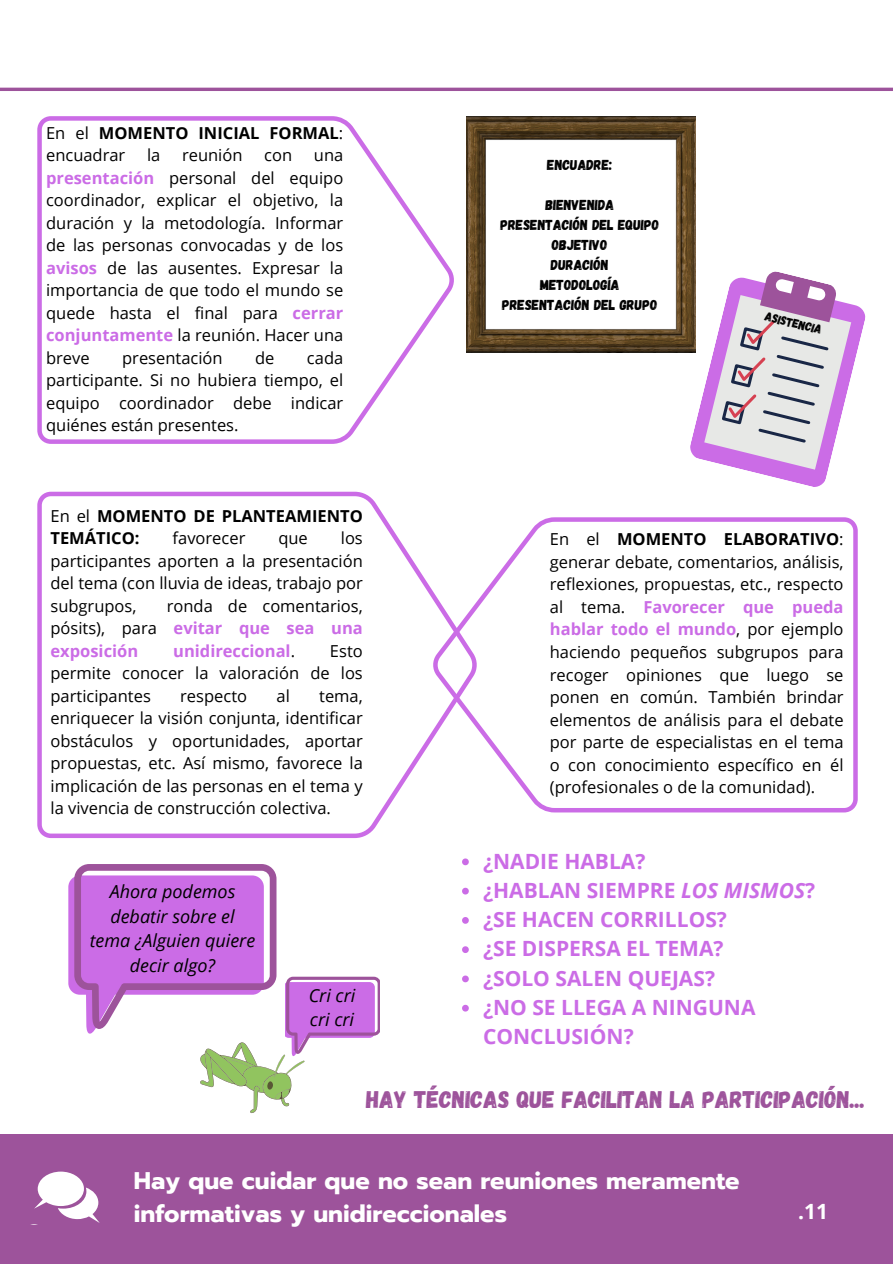
<style>
.page{position:relative;width:893px;height:1264px;background:#fff}
.page>*{position:absolute;margin:0;border:0;box-sizing:border-box;transform-origin:0 0}
.t1{font:700 24px/32.7px "Prompt";color:#fff}
.t2{font:24px "Gagalin";color:#9d539b}
.t3{font:700 21px/29.2px "Open Sans";color:#cb6ce6}
.t4{font:700 21px "Open Sans";color:#fff}
.t5{font:italic 18px/24.8px "Open Sans";color:#000;text-align:center}
.t6{font:16.5px/22.5px "Open Sans";color:#000;text-align:justify}
.t7{font:700 16.5px/22.5px "Open Sans";color:#000}
.t8{font:700 16.5px "Open Sans";color:#cb6ce6}
.t9{font:14.4px "Gagalin";color:#000}
.t10{font:12.3px "Gagalin";color:#000}
.s1{font-weight:400}
.s2{font-weight:700;color:#cb6ce6}
.s3{font-weight:400;color:#000}
.s4{font-weight:700}
.s5{font-style:italic}
</style>
<div class="page">
<hr style="left:0;top:88px;width:892px;height:3px;background:#9d539b">
<svg style="left:37px;top:116px;width:417px;height:327px"></svg>
<svg style="left:37px;top:491px;width:395px;height:347px"></svg>
<img style="left:466px;top:116px;width:229px;height:237px">
<svg style="left:687px;top:269px;width:179px;height:218px"></svg>
<div style="left:0;top:1133px;width:892px;height:130px;background:#9d539b"></div>
<svg style="left:462px;top:858px;width:7px;height:7px"></svg>
<svg style="left:462px;top:887px;width:7px;height:7px"></svg>
<svg style="left:462px;top:917px;width:7px;height:6px"></svg>
<svg style="left:462px;top:946px;width:7px;height:7px"></svg>
<svg style="left:462px;top:975px;width:7px;height:7px"></svg>
<svg style="left:462px;top:1004px;width:7px;height:7px"></svg>
<svg style="left:68px;top:864px;width:311px;height:249px"></svg>
<svg style="left:432px;top:517px;width:425px;height:295px"></svg>
<svg style="left:34px;top:1171px;width:66px;height:52px"></svg>
<p class="t7" style="left:46px;top:121px;width:299px"><span class="s1">En el</span> MOMENTO INICIAL FORMAL<span class="s1">: encuadrar</span></p>
<p class="t6" style="left:147px;top:143px;width:15px">la</p>
<p class="t6" style="left:182px;top:143px;width:62px">reunión</p>
<p class="t6" style="left:264px;top:143px;width:29px">con</p>
<p class="t6" style="left:46px;top:143px;width:299px;text-indent:268px">una <span class="s2">presentación</span> personal del equipo coordinador, explicar el objetivo, la duración y la metodología. Informar de las personas convocadas y de los <span class="s2">avisos</span> de las ausentes. Expresar la importancia de que todo el mundo se quede hasta el final para <span class="s2">cerrar conjuntamente</span> la reunión. Hacer una breve</p>
<p class="t6" style="left:122px;top:346px;width:102px">presentación</p>
<p class="t6" style="left:255px;top:346px;width:21px">de</p>
<p class="t6" style="left:46px;top:346px;width:299px;text-indent:261px">cada participante. Si no hubiera tiempo, el equipo coordinador debe indicar quiénes están presentes.</p>
<p class="t7" style="left:50px;top:504px;width:314px"><span class="s1">En el</span> MOMENTO DE PLANTEAMIENTO<br>TEMÁTICO:</p>
<p class="t6" style="left:172px;top:526px;width:74px">favorecer</p>
<p class="t6" style="left:278px;top:526px;width:31px">que</p>
<p class="t6" style="left:50px;top:526px;width:314px;text-indent:290px">los participantes aporten a la presentación del tema (con lluvia de ideas, trabajo por subgrupos,</p>
<p class="t6" style="left:50px;top:594px;width:314px;text-indent:116px">ronda de comentarios, pósits), para <span class="s2">evitar que sea una exposición</span></p>
<p class="t8" style="left:173px;top:639px;width:123px">unidireccional<span class="s3">.</span></p>
<p class="t6" style="left:50px;top:639px;width:314px;text-indent:279px">Esto permite conocer la valoración de los participantes</p>
<p class="t6" style="left:180px;top:684px;width:68px">respecto</p>
<p class="t6" style="left:276px;top:684px;width:15px">al</p>
<p class="t6" style="left:50px;top:684px;width:314px;text-indent:269px">tema, enriquecer la visión conjunta, identificar obstáculos y oportunidades, aportar propuestas, etc. Así mismo, favorece la implicación de las personas en el tema y la vivencia de construcción colectiva.</p>
<p class="t5" style="left:90px;top:878px;width:167px">Ahora podemos debatir sobre el tema ¿Alguien quiere decir algo?</p>
<p class="t5" style="left:309px;top:982px;width:48px">Cri cri</p>
<p class="t5" style="left:310px;top:1006px;width:46px">cri cri</p>
<p class="t9" style="left:547px;top:155px;width:67px">ENCUADRE:</p>
<p class="t9" style="left:545px;top:195px;width:70px">BIENVENIDA</p>
<p class="t9" style="left:500px;top:215px;width:160px">PRESENTACIÓN DEL EQUIPO</p>
<p class="t9" style="left:551px;top:235px;width:57px">OBJETIVO</p>
<p class="t9" style="left:551px;top:255px;width:59px">DURACIÓN</p>
<p class="t9" style="left:540px;top:275px;width:81px">METODOLOGÍA</p>
<p class="t9" style="left:502px;top:295px;width:157px">PRESENTACIÓN DEL GRUPO</p>
<p class="t10" style="left:767px;top:308px;width:60px;rotate:14deg">ASISTENCIA</p>
<p class="t6" style="left:550px;top:528px;width:295px">En el <span class="s4">MOMENTO ELABORATIVO</span>: generar debate, comentarios, análisis, reflexiones, propuestas, etc., respecto al tema. <span class="s2">Favorecer que pueda hablar todo el mundo</span>, por ejemplo haciendo pequeños subgrupos para recoger opiniones que luego se ponen en común. También brindar elementos de análisis para el debate por parte de especialistas en el tema o con conocimiento específico en él (profesionales o de la comunidad).</p>
<p class="t3" style="left:483px;top:845px;width:164px">¿NADIE HABLA?</p>
<p class="t3" style="left:483px;top:875px;width:333px">¿HABLAN SIEMPRE <span class="s5">LOS MISMOS</span>?</p>
<p class="t3" style="left:483px;top:904px;width:245px">¿SE HACEN CORRILLOS?</p>
<p class="t3" style="left:483px;top:933px;width:242px">¿SE DISPERSA EL TEMA?</p>
<p class="t3" style="left:483px;top:962px;width:233px">¿SOLO SALEN QUEJAS?</p>
<p class="t3" style="left:483px;top:992px;width:274px">¿NO SE LLEGA A NINGUNA<br>CONCLUSIÓN?</p>
<p class="t2" style="left:366px;top:1083px;width:500px">HAY TÉCNICAS QUE FACILITAN LA PARTICIPACIÓN...</p>
<p class="t1" style="left:134px;top:1164px;width:607px">Hay que cuidar que no sean reuniones meramente informativas y unidireccionales</p>
<p class="t4" style="left:798px;top:1196px;width:31px">.11</p>
</div>
